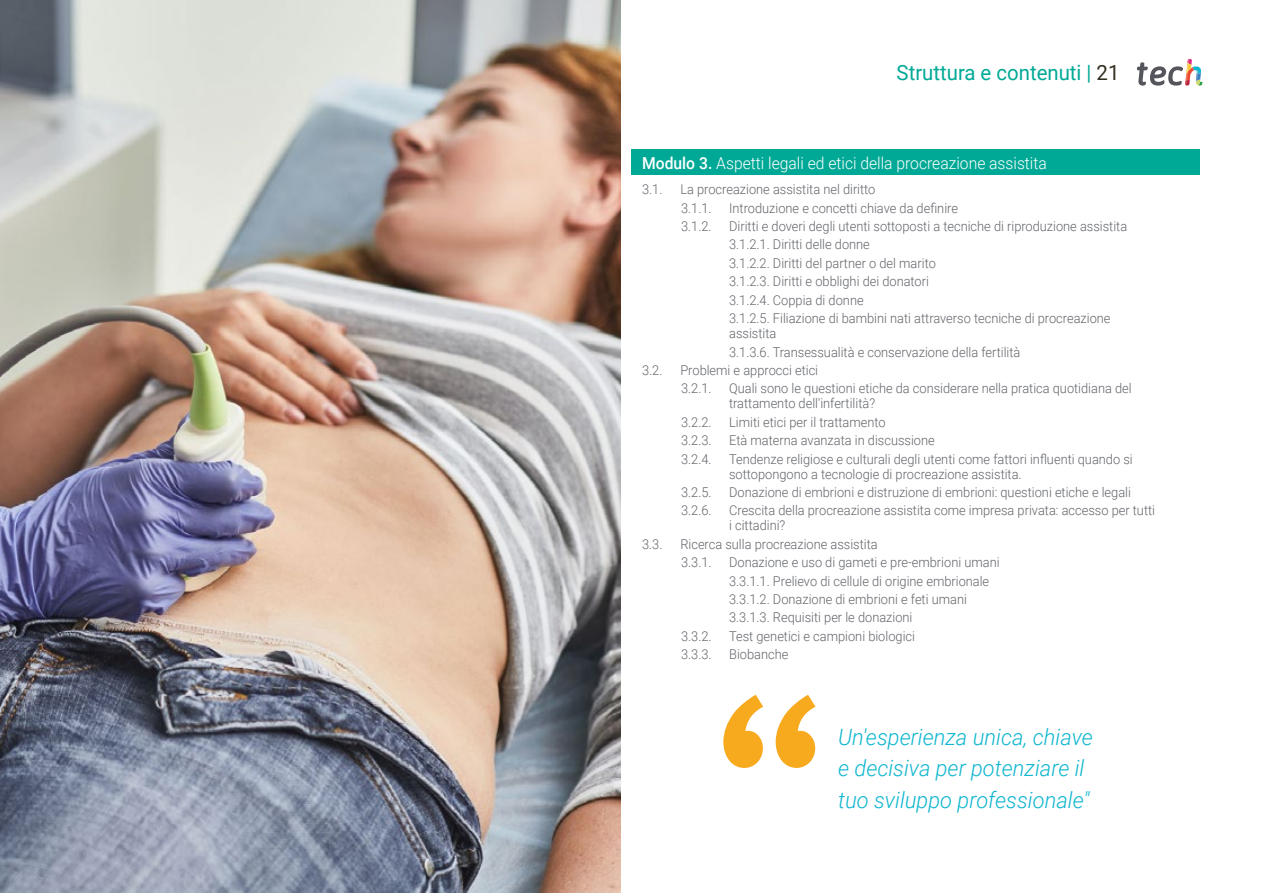
<style>
.page{position:relative;width:1263px;height:893px;background:#fff}
.page>*{position:absolute;margin:0;border:0;box-sizing:border-box;transform-origin:0 0}
.t1{font:italic 300 22.5px/31.5px "Roboto";color:#0fb6cf}
.t2{font:21px "Roboto";color:#00a996}
.t3{font:300 16.5px "Roboto";color:#fff;scale:.95 1}
.t4{font:300 13.5px/18.5px "Roboto";color:#61646a;scale:.95 1}
.s1{color:#312e20}
.s2{font-weight:500}
</style>
<div class="page">
<div style="left:631px;top:150px;width:568px;height:25px;background:#00a996"></div>
<img style="left:0;top:0;width:621px;height:893px">
<svg style="left:1137px;top:59px;width:65px;height:27px"></svg>
<svg style="left:723px;top:695px;width:92px;height:73px"></svg>
<h2 class="t2" style="left:897px;top:57px;width:224px">Struttura e contenuti | <span class="s1">21</span></h2>
<p class="t3" style="left:642px;top:151px;width:428px"><span class="s2">Modulo 3.</span> Aspetti legali ed etici della procreazione assistita</p>
<p class="t4" style="left:642px;top:180px;width:23px">3.1.</p>
<p class="t4" style="left:680px;top:180px;width:207px">La procreazione assistita nel diritto<br>3.1.1.</p>
<p class="t4" style="left:729px;top:198px;width:242px">Introduzione e concetti chiave da definire</p>
<p class="t4" style="left:681px;top:217px;width:34px">3.1.2.</p>
<p class="t4" style="left:729px;top:217px;width:421px">Diritti e doveri degli utenti sottoposti a tecniche di riproduzione assistita 3.1.2.1. Diritti delle donne<br>3.1.2.2. Diritti del partner o del marito<br>3.1.2.3. Diritti e obblighi dei donatori<br>3.1.2.4. Coppia di donne<br>3.1.2.5. Filiazione di bambini nati attraverso tecniche di procreazione</p>
<p class="t4" style="left:729px;top:324px;width:308px">assistita<br>3.1.3.6. Transessualità e conservazione della fertilità</p>
<p class="t4" style="left:642px;top:360px;width:23px">3.2.</p>
<p class="t4" style="left:680px;top:360px;width:146px">Problemi e approcci etici<br>3.2.1.</p>
<p class="t4" style="left:729px;top:380px;width:425px;line-height:15px">Quali sono le questioni etiche da considerare nella pratica quotidiana del trattamento dell'infertilità?</p>
<p class="t4" style="left:681px;top:412px;width:34px">3.2.2.</p>
<p class="t4" style="left:729px;top:412px;width:166px">Limiti etici per il trattamento</p>
<p class="t4" style="left:681px;top:431px;width:34px">3.2.3.</p>
<p class="t4" style="left:729px;top:431px;width:218px">Età materna avanzata in discussione</p>
<p class="t4" style="left:681px;top:449px;width:34px">3.2.4.</p>
<p class="t4" style="left:729px;top:451px;width:426px;line-height:15px">Tendenze religiose e culturali degli utenti come fattori influenti quando si sottopongono a tecnologie di procreazione assistita.</p>
<p class="t4" style="left:681px;top:482px;width:34px">3.2.5.</p>
<p class="t4" style="left:729px;top:482px;width:424px">Donazione di embrioni e distruzione di embrioni: questioni etiche e legali</p>
<p class="t4" style="left:681px;top:501px;width:34px">3.2.6.</p>
<p class="t4" style="left:729px;top:502px;width:450px;line-height:15px">Crescita della procreazione assistita come impresa privata: accesso per tutti i cittadini?</p>
<p class="t4" style="left:642px;top:534px;width:23px">3.3.</p>
<p class="t4" style="left:680px;top:534px;width:209px">Ricerca sulla procreazione assistita<br>3.3.1.</p>
<p class="t4" style="left:729px;top:553px;width:286px">Donazione e uso di gameti e pre-embrioni umani 3.3.1.1. Prelievo di cellule di origine embrionale 3.3.1.2. Donazione di embrioni e feti umani 3.3.1.3. Requisiti per le donazioni</p>
<p class="t4" style="left:681px;top:626px;width:34px">3.3.2.</p>
<p class="t4" style="left:729px;top:626px;width:197px">Test genetici e campioni biologici</p>
<p class="t4" style="left:681px;top:645px;width:34px">3.3.3.</p>
<p class="t4" style="left:729px;top:645px;width:64px">Biobanche</p>
<h1 class="t1" style="left:838px;top:720px;width:256px">Un'esperienza unica, chiave e decisiva per potenziare il tuo sviluppo professionale"</h1>
</div>
